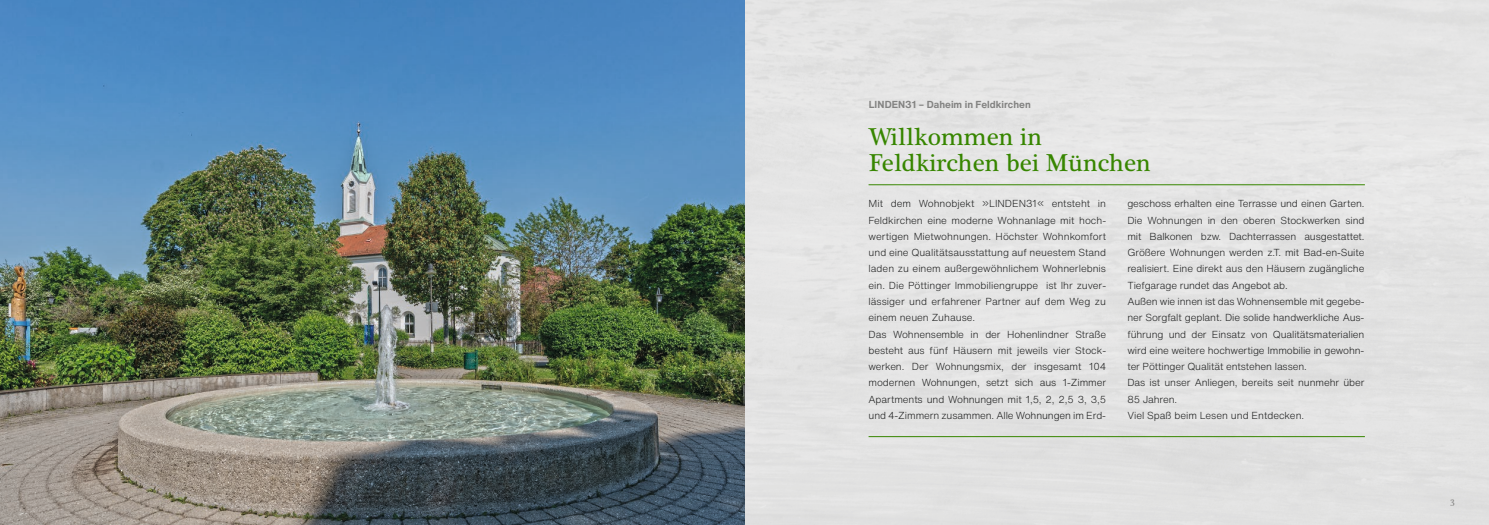
<style>
.page{position:relative;width:1489px;height:525px;background:#fff}
.page>*{position:absolute;margin:0;border:0;box-sizing:border-box;transform-origin:0 0}
.t1{font:25px/26.2px "Plantagenet Cherokee";color:#378600}
.t2{font:300 10px/16.2px "Helvetica Now Text";letter-spacing:-.01em;color:#171818}
.t3{font:700 10px "Helvetica Now Text";color:#838382}
.t4{font:10px "Plantagenet Cherokee";color:#838382}
</style>
<div class="page">
<div style="left:744px;top:0;width:744px;height:524px;background:#e3e3e3"></div>
<img style="left:0;top:0;width:744px;height:524px">
<hr style="left:868px;top:184px;width:496px;height:1px;background:#378600">
<hr style="left:868px;top:436px;width:496px;height:1px;background:#378600">
<p class="t3" style="left:868px;top:97px;width:163px">LINDEN31 – Daheim in Feldkirchen</p>
<h1 class="t1" style="left:868px;top:124px;width:283px">Willkommen in<br>Feldkirchen bei München</h1>
<p class="t2" style="left:868px;top:195px;width:239px">Mit dem Wohnobjekt »LINDEN31« entsteht in Feldkirchen eine moderne Wohnanlage mit hoch&shy;wertigen Mietwohnungen. Höchster Wohnkomfort und eine Qualitätsausstattung auf neuestem Stand laden zu einem außergewöhnlichem Wohnerlebnis ein. Die Pöttinger Immobiliengruppe ist Ihr zuver&shy;lässiger und erfahrener Partner auf dem Weg zu einem neuen Zuhause.<br>Das Wohnensemble in der Hohenlindner Straße besteht aus fünf Häusern mit jeweils vier Stock&shy;werken. Der Wohnungsmix, der insgesamt 104 modernen Wohnungen, setzt sich aus 1-Zimmer Apartments und Wohnungen mit 1,5, 2, 2,5 3, 3,5 und 4-Zimmern zusammen. Alle Wohnungen im Erd-</p>
<p class="t2" style="left:1127px;top:195px;width:238px">geschoss erhalten eine Terrasse und einen Garten.<br>Die Wohnungen in den oberen Stockwerken sind mit Balkonen bzw. Dachterrassen ausgestattet.<br>Größere Wohnungen werden z.T. mit Bad-en-Suite realisiert. Eine direkt aus den Häusern zugängliche Tiefgarage rundet das Angebot ab.<br>Außen wie innen ist das Wohnensemble mit gegebe&shy;ner Sorgfalt geplant. Die solide handwerkliche Aus&shy;führung und der Einsatz von Qualitätsmaterialien wird eine weitere hochwertige Immobilie in gewohn&shy;ter Pöttinger Qualität entstehen lassen.<br>Das ist unser Anliegen, bereits seit nunmehr über 85 Jahren.<br>Viel Spaß beim Lesen und Entdecken.</p>
<p class="t4" style="left:1450px;top:494px;width:6px">3</p>
</div>
